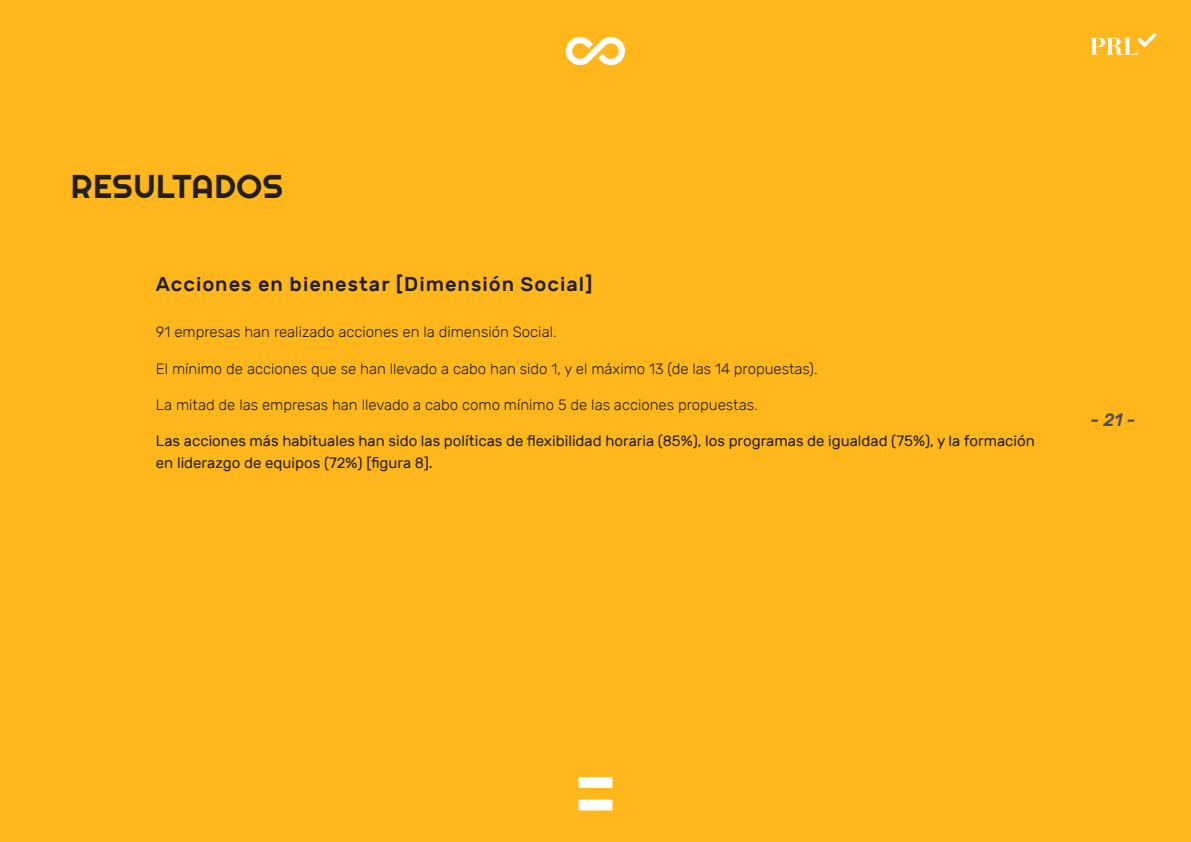
<style>
.page{position:relative;width:1191px;height:842px;background:#ffb71b}
.page>*{position:absolute;margin:0;border:0;box-sizing:border-box;transform-origin:0 0}
.t1{font:33px "Righteous";letter-spacing:.02em;color:#231f20}
.PEU_ENTRADILLA{font:500 20px "Rubik";letter-spacing:.05em;color:#231f20}
.t2{font:italic 500 18px "Rubik";color:#4e4e4e}
.Parrafo_viñeta{font:300 15px "Rubik";color:#231f20}
.Parrafo_viñeta-2{font:15px/22px "Rubik";color:#231f20}
</style>
<div class="page">
<svg style="left:566px;top:37px;width:59px;height:28px"></svg>
<svg style="left:578px;top:777px;width:34px;height:11px"></svg>
<svg style="left:578px;top:799px;width:34px;height:11px"></svg>
<svg style="left:1090px;top:33px;width:66px;height:22px"></svg>
<h1 class="t1" style="left:71px;top:165px;width:214px">RESULTADOS</h1>
<p class="PEU_ENTRADILLA" style="left:156px;top:273px;width:438px">Acciones en bienestar [Dimensión Social]</p>
<p class="Parrafo_viñeta" style="left:156px;top:324px;width:402px">91 empresas han realizado acciones en la dimensión Social.</p>
<p class="Parrafo_viñeta" style="left:156px;top:360px;width:663px">El mínimo de acciones que se han llevado a cabo han sido 1, y el máximo 13 (de las 14 propuestas).</p>
<p class="Parrafo_viñeta" style="left:156px;top:396px;width:603px">La mitad de las empresas han llevado a cabo como mínimo 5 de las acciones propuestas.</p>
<p class="Parrafo_viñeta-2" style="left:156px;top:430px;width:880px">Las acciones más habituales han sido las políticas de flexibilidad horaria (85%), los programas de igualdad (75%), y la formación en liderazgo de equipos (72%) [figura 8].</p>
<p class="t2" style="left:1090px;top:410px;width:46px">- 21 -</p>
</div>
